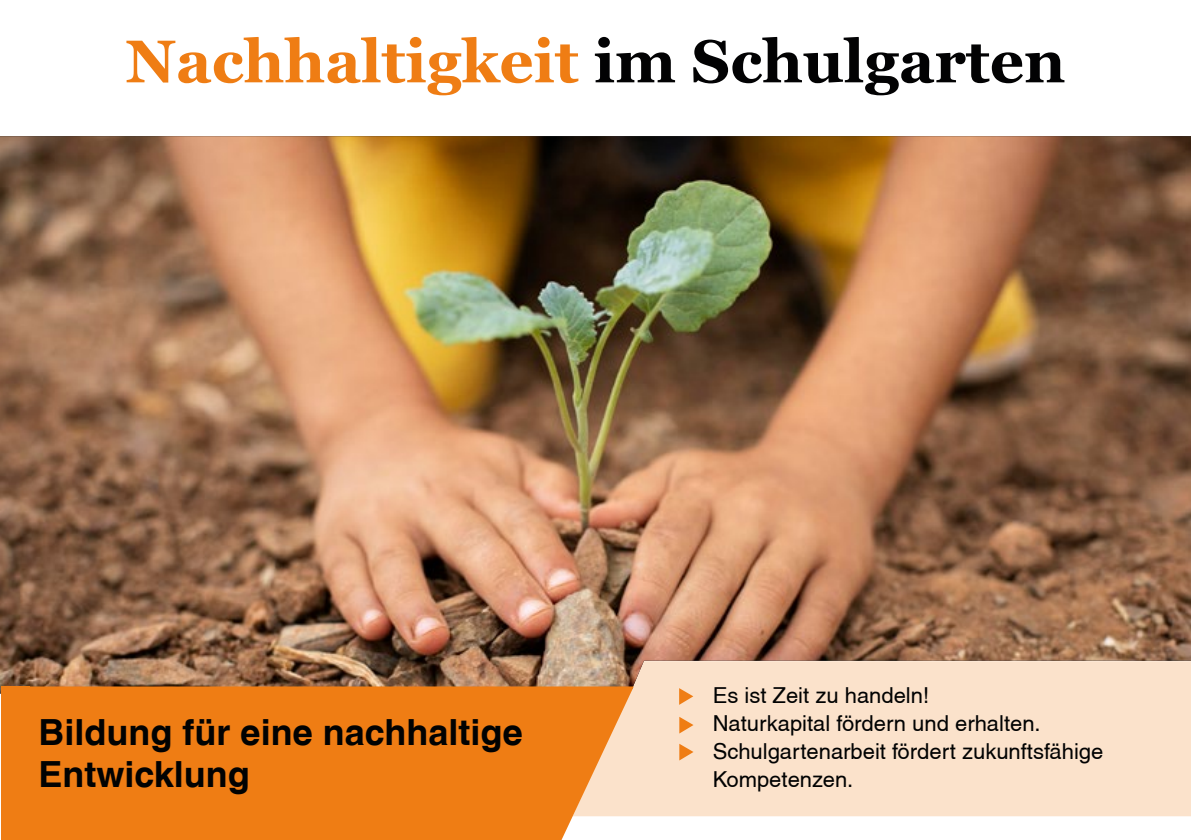
<style>
.page{position:relative;width:1191px;height:840px;background:#fff}
.page>*{position:absolute;margin:0;border:0;box-sizing:border-box;transform-origin:0 0}
.t1{font:700 60px "Georgia";color:#ef7d14}
.t2{font:700 condensed 36px/42px "Helvetica";color:#010202}
.t3{font:condensed 22px/28px "Helvetica";color:#010202}
.s1{color:#020203}
</style>
<div class="page">
<div style="left:634px;top:693px;width:557px;height:122px;background:#fbe2cb"></div>
<img style="left:0;top:136px;width:1191px;height:557px">
<div style="left:30px;top:686px;width:604px;height:153px;background:#ef7d14"></div>
<div style="left:1px;top:686px;width:29px;height:153px;background:#ef7d14"></div>
<svg style="left:679px;top:687px;width:14px;height:17px"></svg>
<svg style="left:679px;top:716px;width:14px;height:17px"></svg>
<svg style="left:679px;top:743px;width:14px;height:17px"></svg>
<h1 class="t1" style="left:126px;top:23px;width:941px">Nachhaltigkeit <span class="s1">im Schulgarten</span></h1>
<h2 class="t2" style="left:39px;top:710px;width:486px">Bildung für eine nachhaltige<br>Entwicklung</h2>
<p class="t3" style="left:712px;top:680px;width:392px">Es ist Zeit zu handeln!<br>Naturkapital fördern und erhalten.<br>Schulgartenarbeit fördert zukunftsfähige<br>Kompetenzen.</p>
</div>
